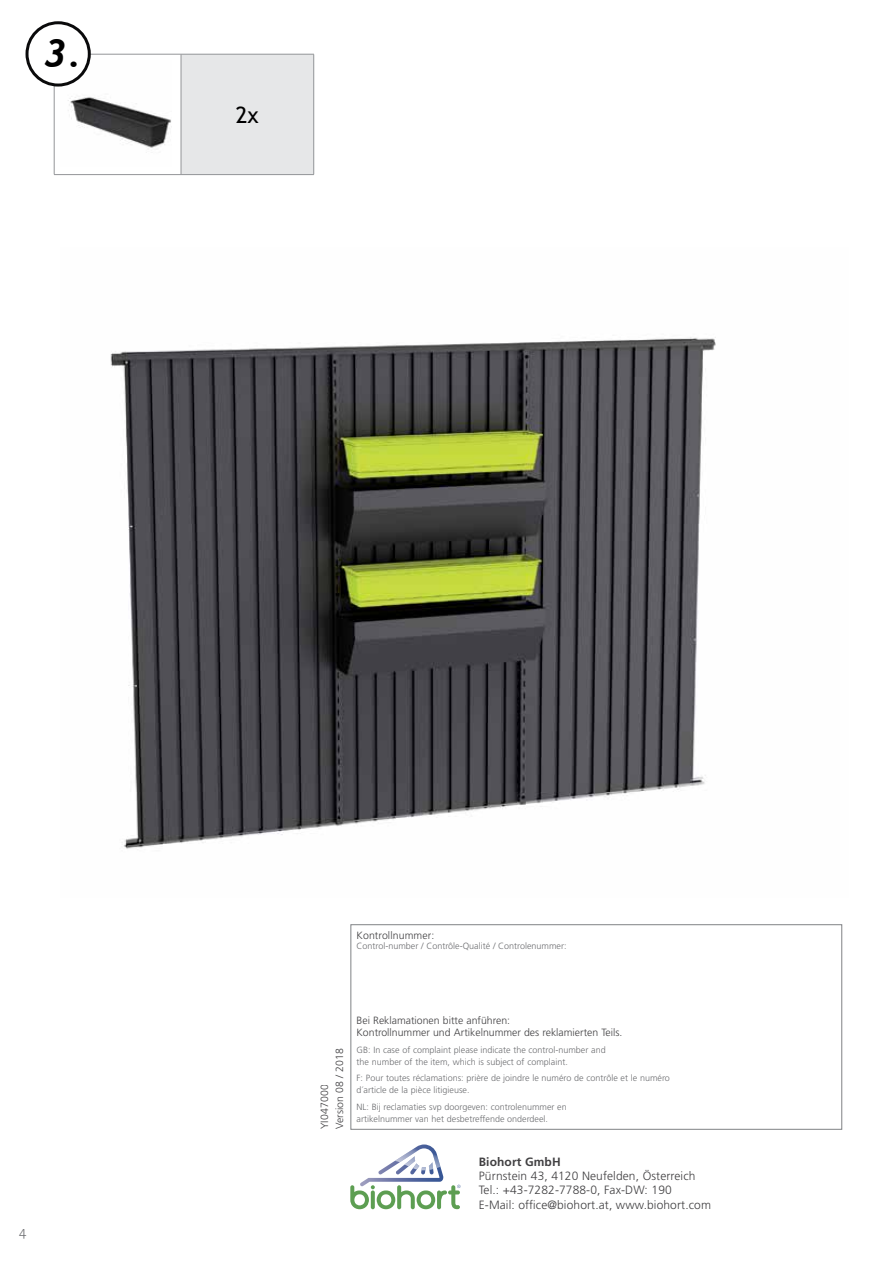
<style>
.page{position:relative;width:893px;height:1263px;background:#fff}
.page>*{position:absolute;margin:0;border:0;box-sizing:border-box;transform-origin:0 0}
.t1{font:italic 700 39px "Trebuchet";color:#000}
.t2{font:22.5px "Trebuchet MS";color:#000}
.t3{font:300 13.5px "The Sans";color:#6d6e71}
.t4{font:300 12px/14.4px "Frutiger LT Std";letter-spacing:.01em;color:#414042}
.t5{font:700 12px "Frutiger LT Std";letter-spacing:.01em;color:#414042}
.t6{font:300 10.5px/12px "Frutiger LT Std";color:#414042}
.t7{font:300 9px/12px "Frutiger LT Std";color:#6d6e71}
</style>
<div class="page">
<div style="left:181px;top:54px;width:133px;height:121px;background:#e6e7e8"></div>
<hr style="left:54px;top:54px;width:127px;height:1px;background:#939598">
<hr style="left:54px;top:54px;width:1px;height:120px;background:#939598">
<hr style="left:181px;top:54px;width:133px;height:1px;background:#939598">
<hr style="left:181px;top:54px;width:1px;height:120px;background:#939598">
<hr style="left:54px;top:174px;width:127px;height:1px;background:#939598">
<hr style="left:313px;top:54px;width:1px;height:120px;background:#939598">
<hr style="left:181px;top:174px;width:133px;height:1px;background:#939598">
<div style="left:351px;top:924px;width:491px;height:205px;border:1px solid #808285"></div>
<svg style="left:351px;top:1144px;width:109px;height:65px"></svg>
<img style="left:110px;top:337px;width:606px;height:512px">
<img style="left:68px;top:64px;width:103px;height:85px">
<div style="left:27px;top:23px;width:62px;height:62px;background:#fff;border-radius:50%"></div>
<div style="left:26px;top:21px;width:65px;height:66px;border:3px solid #0a0a0b;border-radius:50%"></div>
<h1 class="t1" style="left:44px;top:29px;width:39px">3.</h1>
<h2 class="t2" style="left:236px;top:101px;width:25px">2x</h2>
<h3 class="t3" style="left:19px;top:1220px;width:9px">4</h3>
<p class="t6" style="left:357px;top:929px;width:79px">Kontrollnummer:</p>
<p class="t7" style="left:357px;top:940px;width:212px">Control-number / Contrôle-Qualité / Controlenummer:</p>
<p class="t6" style="left:317px;top:1129px;width:83px;line-height:14.9px;rotate:-90deg">YI047000<br>Version 08 / 2018</p>
<p class="t6" style="left:357px;top:1015px;width:267px">Bei Reklamationen bitte anführen:<br>Kontrollnummer und Artikelnummer des reklamierten Teils.</p>
<p class="t7" style="left:357px;top:1044px;width:251px">GB: In case of complaint please indicate the control-number and the number of the item, which is subject of complaint.</p>
<p class="t7" style="left:357px;top:1072px;width:315px">F: Pour toutes réclamations: prière de joindre le numéro de contrôle et le numéro d´article de la pièce litigieuse.</p>
<p class="t7" style="left:357px;top:1101px;width:212px">NL: Bij reclamaties svp doorgeven: controlenummer en artikelnummer van het desbetreffende onderdeel.</p>
<h3 class="t5" style="left:479px;top:1154px;width:83px">Biohort GmbH</h3>
<h3 class="t4" style="left:479px;top:1169px;width:234px">Pürnstein 43, 4120 Neufelden, Österreich<br>Tel.: +43-7282-7788-0, Fax-DW: 190<br>E-Mail: office@biohort.at, www.biohort.com</h3>
</div>
